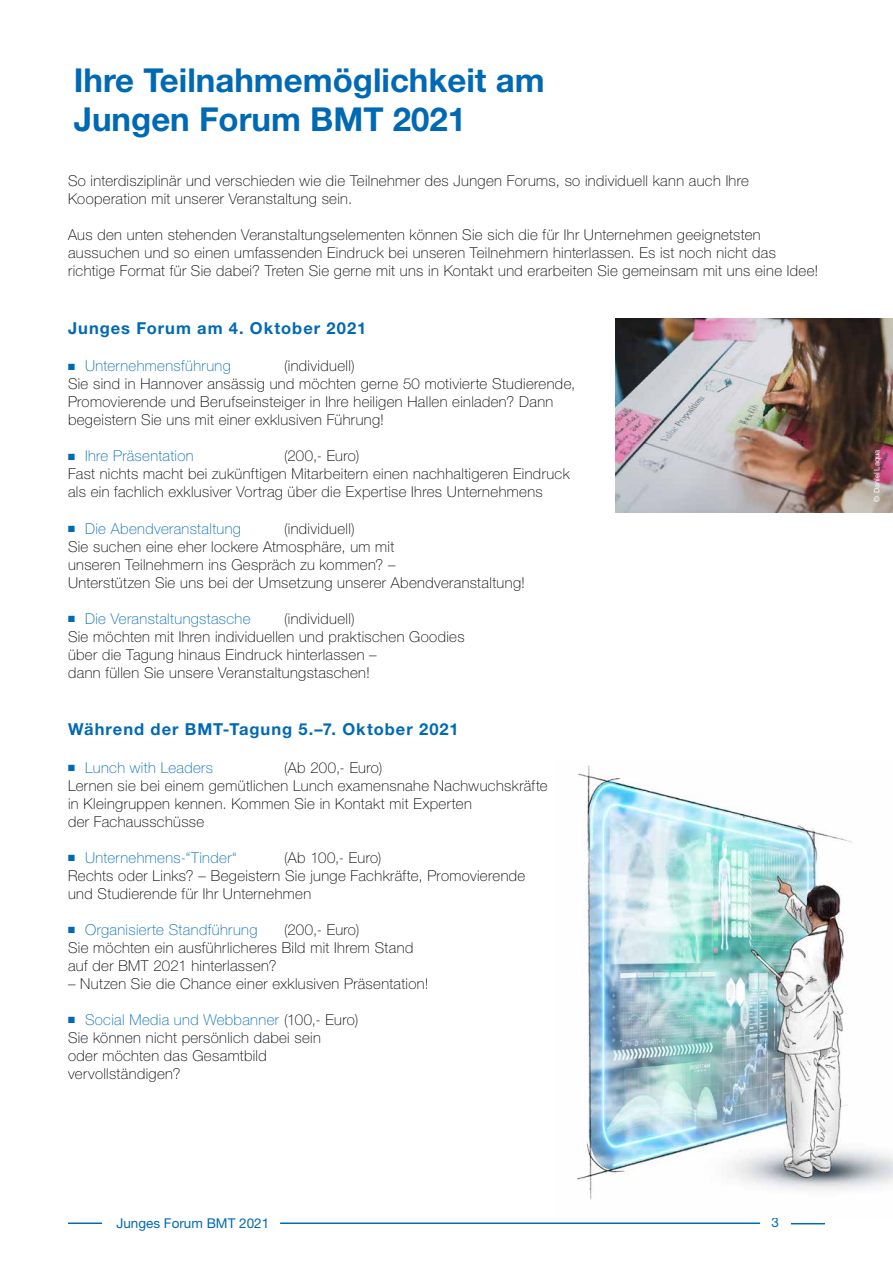
<style>
.page{position:relative;width:893px;height:1263px;background:#fff}
.page>*{position:absolute;margin:0;border:0;box-sizing:border-box;transform-origin:0 0}
.t1{font:700 33px/39px "Helvetica Neue LT Std";color:#0069b4}
.t2{font:700 16.5px "Helvetica Neue LT Std";letter-spacing:.06em;color:#0069b4}
.t3{font:100 15px/18px "Helvetica Neue LT Std";letter-spacing:.025em;color:#000}
.t4{font:100 15px "Helvetica Neue LT Std";letter-spacing:.025em;color:#0069b4}
.t5{font:13.5px "Helvetica Neue LT Std";color:#0069b4}
.t6{font:7.5px "Helvetica Neue LT Std";color:#fff}
.s1{color:#0069b4}
</style>
<div class="page">
<hr style="left:791px;top:1223px;width:34px;height:1px;background:#0069b4">
<img style="left:577px;top:765px;width:316px;height:435px">
<img style="left:615px;top:319px;width:278px;height:193px">
<hr style="left:280px;top:1222px;width:480px;height:2px;background:#0069b4">
<hr style="left:68px;top:1222px;width:34px;height:2px;background:#0069b4">
<h1 class="t1" style="left:74px;top:60px;width:472px">Ihre Teilnahmemöglichkeit am<br>Jungen Forum BMT 2021</h1>
<p class="t3" style="left:68px;top:172px;width:682px">So interdisziplinär und verschieden wie die Teilnehmer des Jungen Forums, so individuell kann auch Ihre<br>Kooperation mit unserer Veranstaltung sein.</p>
<p class="t3" style="left:68px;top:226px;width:752px">Aus den unten stehenden Veranstaltungselementen können Sie sich die für Ihr Unternehmen geeignetsten aussuchen und so einen umfassenden Eindruck bei unseren Teilnehmern hinterlassen. Es ist noch nicht das richtige Format für Sie dabei? Treten Sie gerne mit uns in Kontakt und erarbeiten Sie gemeinsam mit uns eine Idee!</p>
<p class="t2" style="left:68px;top:318px;width:300px">Junges Forum am 4. Oktober 2021</p>
<p class="t4" style="left:68px;top:358px;width:164px">■ Unternehmensführung</p>
<p class="t3" style="left:68px;top:357px;width:509px;text-indent:216px">(individuell)<br>Sie sind in Hannover ansässig und möchten gerne 50 motivierte Studierende, Promovierende und Berufseinsteiger in Ihre heiligen Hallen einladen? Dann begeistern Sie uns mit einer exklusiven Führung!</p>
<p class="t4" style="left:68px;top:448px;width:127px">■ Ihre Präsentation</p>
<p class="t3" style="left:68px;top:447px;width:503px;text-indent:216px">(200,- Euro)<br>Fast nichts macht bei zukünftigen Mitarbeitern einen nachhaltigeren Eindruck als ein fachlich exklusiver Vortrag über die Expertise Ihres Unternehmens</p>
<p class="t4" style="left:68px;top:520px;width:174px">■ Die Abendveranstaltung</p>
<p class="t3" style="left:68px;top:519px;width:458px;text-indent:216px">(individuell)<br>Sie suchen eine eher lockere Atmosphäre, um mit<br>unseren Teilnehmern ins Gespräch zu kommen? –<br>Unterstützen Sie uns bei der Umsetzung unserer Abendveranstaltung!</p>
<p class="t4" style="left:68px;top:610px;width:184px">■ Die Veranstaltungstasche</p>
<p class="t3" style="left:68px;top:609px;width:398px;text-indent:216px">(individuell)<br>Sie möchten mit Ihren individuellen und praktischen Goodies über die Tagung hinaus Eindruck hinterlassen –<br>dann füllen Sie unsere Veranstaltungstaschen!</p>
<p class="t2" style="left:68px;top:719px;width:392px">Während der BMT-Tagung 5.–7. Oktober 2021</p>
<p class="t4" style="left:68px;top:759px;width:147px">■ Lunch with Leaders</p>
<p class="t3" style="left:68px;top:758px;width:481px;text-indent:216px">(Ab 200,- Euro)<br>Lernen sie bei einem gemütlichen Lunch examensnahe Nachwuchskräfte in Kleingruppen kennen. Kommen Sie in Kontakt mit Experten<br>der Fachausschüsse</p>
<p class="t4" style="left:68px;top:849px;width:170px">■ Unternehmens-“Tinder“</p>
<p class="t3" style="left:68px;top:848px;width:459px;text-indent:216px">(Ab 100,- Euro)<br>Rechts oder Links? – Begeistern Sie junge Fachkräfte, Promovierende und Studierende für Ihr Unternehmen</p>
<p class="t4" style="left:68px;top:921px;width:191px">■ Organisierte Standführung</p>
<p class="t3" style="left:68px;top:920px;width:347px;text-indent:216px">(200,- Euro)<br>Sie möchten ein ausführlicheres Bild mit Ihrem Stand auf der BMT 2021 hinterlassen?</p>
<p class="t3" style="left:68px;top:974px;width:362px">– Nutzen Sie die Chance einer exklusiven Präsentation!</p>
<p class="t3" style="left:68px;top:1010px;width:292px"><span class="s1">■ Social Media und Webbanner</span> (100,- Euro)<br>Sie können nicht persönlich dabei sein<br>oder möchten das Gesamtbild vervollständigen?</p>
<p class="t5" style="left:116px;top:1215px;width:154px">Junges Forum BMT 2021</p>
<p class="t5" style="left:771px;top:1214px;width:9px">3</p>
<p class="t6" style="left:872px;top:502px;width:53px;rotate:-90deg">© Daniel Laqua</p>
</div>
